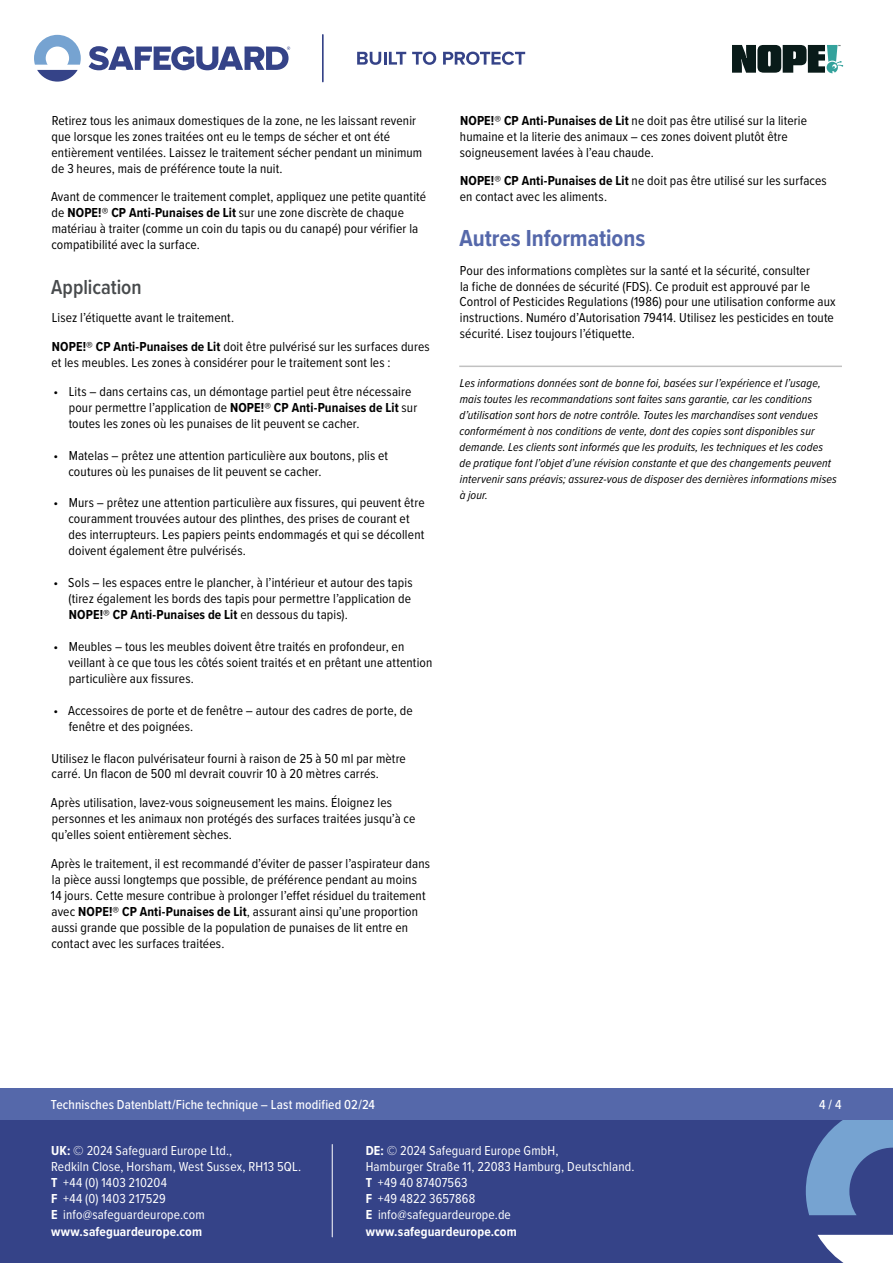
<style>
.page{position:relative;width:893px;height:1263px;background:#fff}
.page>*{position:absolute;margin:0;border:0;box-sizing:border-box;transform-origin:0 0}
.t1{font:700 24px "Proxima Nova Cond";color:#5568aa}
.t2{font:600 21px "Proxima Nova Cond";color:#474a4c}
.t3{font:13.5px/15.9px "Proxima Nova Cond";letter-spacing:.01em;color:#000}
.t4{font:13.5px/16.2px "Proxima Nova Cond";letter-spacing:.01em;color:#fff}
.t5{font:500 13.5px "Proxima Nova Cond";letter-spacing:.01em;color:#fff}
.t6{font:italic 12px/15.9px "Proxima Nova Cond";letter-spacing:.01em;color:#000}
.s1{font-weight:700}
</style>
<div class="page">
<div style="left:0;top:1103px;width:893px;height:160px;background:#354388"></div>
<svg style="left:817px;top:1235px;width:76px;height:28px;background:#dfe1ec"></svg>
<svg style="left:806px;top:1119px;width:87px;height:96px"></svg>
<div style="left:0;top:1087px;width:893px;height:32px;background:#5568aa"></div>
<svg style="left:357px;top:52px;width:49px;height:13px"></svg>
<svg style="left:412px;top:52px;width:24px;height:13px"></svg>
<svg style="left:443px;top:52px;width:82px;height:13px"></svg>
<svg style="left:89px;top:46px;width:201px;height:24px"></svg>
<svg style="left:34px;top:35px;width:47px;height:47px"></svg>
<hr style="left:322px;top:35px;width:2px;height:47px;background:#354388">
<hr style="left:332px;top:1144px;width:1px;height:93px;background:#fff">
<svg style="left:732px;top:45px;width:111px;height:28px"></svg>
<hr style="left:459px;top:366px;width:383px;height:1px;background:#c1c1c1">
<p class="t3" style="left:52px;top:112px;width:372px">Retirez tous les animaux domestiques de la zone, ne les laissant revenir que lorsque les zones traitées ont eu le temps de sécher et ont été entièrement ventilées. Laissez le traitement sécher pendant un minimum de 3 heures, mais de préférence toute la nuit.</p>
<p class="t3" style="left:51px;top:188px;width:377px">Avant de commencer le traitement complet, appliquez une petite quantité de <span class="s1">NOPE!® CP Anti-Punaises de Lit</span> sur une zone discrète de chaque matériau à traiter (comme un coin du tapis ou du canapé) pour vérifier la compatibilité avec la surface.</p>
<h2 class="t2" style="left:51px;top:271px;width:92px">Application</h2>
<p class="t3" style="left:52px;top:303px;width:379px;line-height:28.7px">Lisez l’étiquette avant le traitement.<br><span class="s1">NOPE!® CP Anti-Punaises de Lit</span> doit être pulvérisé sur les surfaces dures</p>
<p class="t3" style="left:52px;top:354px;width:341px">et les meubles. Les zones à considérer pour le traitement sont les :</p>
<p class="t3" style="left:69px;top:383px;width:350px;text-indent:-15px">• Lits – dans certains cas, un démontage partiel peut être nécessaire pour permettre l’application de <span class="s1">NOPE!® CP Anti-Punaises de Lit</span> sur toutes les zones où les punaises de lit peuvent se cacher.</p>
<p class="t3" style="left:69px;top:447px;width:321px;text-indent:-15px">• Matelas – prêtez une attention particulière aux boutons, plis et coutures où les punaises de lit peuvent se cacher.</p>
<p class="t3" style="left:69px;top:494px;width:358px;text-indent:-15px">• Murs – prêtez une attention particulière aux fissures, qui peuvent être couramment trouvées autour des plinthes, des prises de courant et des interrupteurs. Les papiers peints endommagés et qui se décollent doivent également être pulvérisés.</p>
<p class="t3" style="left:68px;top:574px;width:346px;text-align:justify;text-indent:-15px">• Sols – les espaces entre le plancher, à l’intérieur et autour des tapis (tirez également les bords des tapis pour permettre l’application de <span class="s1">NOPE!® CP Anti-Punaises de Lit</span> en dessous du tapis).</p>
<p class="t3" style="left:69px;top:638px;width:365px;text-indent:-15px">• Meubles – tous les meubles doivent être traités en profondeur, en veillant à ce que tous les côtés soient traités et en prêtant une attention particulière aux fissures.</p>
<p class="t3" style="left:69px;top:702px;width:345px;text-indent:-15px">• Accessoires de porte et de fenêtre – autour des cadres de porte, de fenêtre et des poignées.</p>
<p class="t3" style="left:51px;top:749px;width:356px">Utilisez le flacon pulvérisateur fourni à raison de 25 à 50 ml par mètre carré. Un flacon de 500 ml devrait couvrir 10 à 20 mètres carrés.</p>
<p class="t3" style="left:51px;top:794px;width:366px">Après utilisation, lavez-vous soigneusement les mains. Éloignez les personnes et les animaux non protégés des surfaces traitées jusqu’à ce qu’elles soient entièrement sèches.</p>
<p class="t3" style="left:51px;top:855px;width:381px">Après le traitement, il est recommandé d’éviter de passer l’aspirateur dans la pièce aussi longtemps que possible, de préférence pendant au moins<br>14 jours. Cette mesure contribue à prolonger l’effet résiduel du traitement avec <span class="s1">NOPE!® CP Anti-Punaises de Lit</span>, assurant ainsi qu’une proportion aussi grande que possible de la population de punaises de lit entre en contact avec les surfaces traitées.</p>
<p class="t3" style="left:460px;top:112px;width:349px"><span class="s1">NOPE!® CP Anti-Punaises de Lit</span> ne doit pas être utilisé sur la literie humaine et la literie des animaux – ces zones doivent plutôt être soigneusement lavées à l’eau chaude.</p>
<p class="t3" style="left:460px;top:172px;width:369px"><span class="s1">NOPE!® CP Anti-Punaises de Lit</span> ne doit pas être utilisé sur les surfaces en contact avec les aliments.</p>
<h1 class="t1" style="left:460px;top:220px;width:187px">Autres Informations</h1>
<p class="t3" style="left:459px;top:262px;width:378px">Pour des informations complètes sur la santé et la sécurité, consulter<br>la fiche de données de sécurité (FDS). Ce produit est approuvé par le Control of Pesticides Regulations (1986) pour une utilisation conforme aux instructions. Numéro d’Autorisation 79414. Utilisez les pesticides en toute sécurité. Lisez toujours l’étiquette.</p>
<p class="t6" style="left:459px;top:375px;width:379px">Les informations données sont de bonne foi, basées sur l’expérience et l’usage, mais toutes les recommandations sont faites sans garantie, car les conditions d’utilisation sont hors de notre contrôle. Toutes les marchandises sont vendues conformément à nos conditions de vente, dont des copies sont disponibles sur demande. Les clients sont informés que les produits, les techniques et les codes de pratique font l’objet d’une révision constante et que des changements peuvent intervenir sans préavis; assurez-vous de disposer des dernières informations mises à jour.</p>
<p class="t5" style="left:51px;top:1094px;width:326px">Technisches Datenblatt/Fiche technique – Last modified 02/24</p>
<p class="t5" style="left:819px;top:1094px;width:24px">4 / 4</p>
<p class="t4" style="left:51px;top:1141px;width:252px"><span class="s1">UK:</span> © 2024 Safeguard Europe Ltd.,<br>Redkiln Close, Horsham, West Sussex, RH13 5QL.<br><span class="s1">T</span> +44 (0) 1403 210204<br><span class="s1">F</span> +44 (0) 1403 217529<br><span class="s1">E</span> info@safeguardeurope.com <span class="s1">www.safeguardeurope.com</span></p>
<p class="t4" style="left:366px;top:1141px;width:270px"><span class="s1">DE:</span> © 2024 Safeguard Europe GmbH,<br>Hamburger Straße 11, 22083 Hamburg, Deutschland.<br><span class="s1">T</span> +49 40 87407563<br><span class="s1">F</span> +49 4822 3657868<br><span class="s1">E</span> info@safeguardeurope.de <span class="s1">www.safeguardeurope.com</span></p>
</div>
